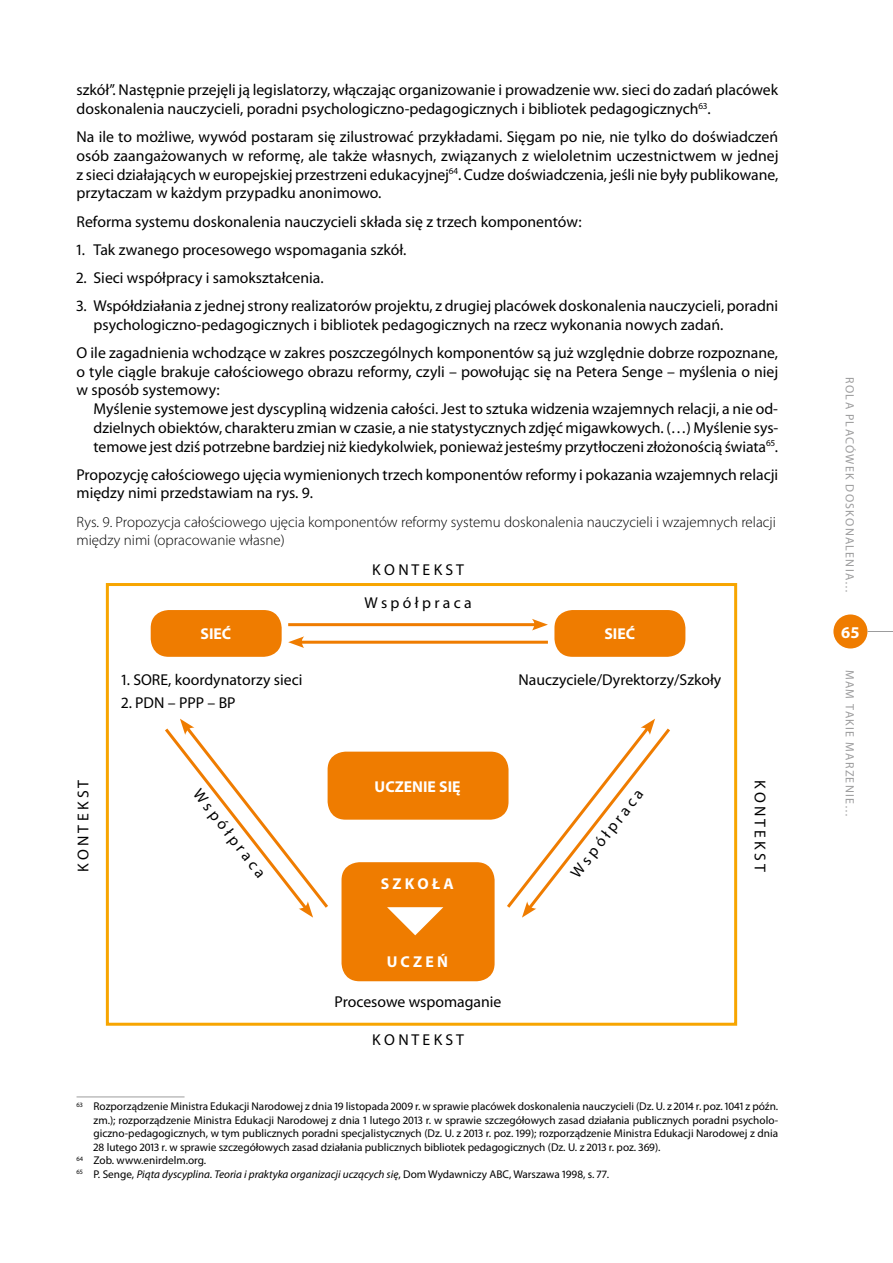
<style>
.page{position:relative;width:893px;height:1263px;background:#fff}
.page>*{position:absolute;margin:0;border:0;box-sizing:border-box;transform-origin:0 0}
.t1{font:700 16.5px "Myriad Pro";color:#fff}
.t2{font:15.75px/18.8px "Myriad Pro";color:#000}
.t3{font:700 15.75px "Myriad Pro";color:#fff}
.t4{font:300 15px/18px "Myriad Pro";color:#000}
.t5{font:12px "Myriad Pro";letter-spacing:.105em;color:#9c9c9d}
.t6{font:11.25px "Myriad Pro";color:#000}
.t7{font:italic 11.25px "Myriad Pro";color:#000}
.s1{font-style:normal}
</style>
<div class="page">
<div style="left:833px;top:614px;width:34px;height:34px;background:#ef7c00;border-radius:50%"></div>
<svg style="left:867px;top:631px;width:26px;height:1px"></svg>
<div style="left:341px;top:862px;width:154px;height:119px;background:#ef7c00;border-radius:18px"></div>
<div style="left:328px;top:752px;width:180px;height:68px;background:#ef7c00;border-radius:18px"></div>
<div style="left:554px;top:610px;width:131px;height:47px;background:#ef7c00;border-radius:18px"></div>
<div style="left:151px;top:610px;width:131px;height:47px;background:#ef7c00;border-radius:18px"></div>
<hr style="left:288px;top:623px;width:249px;height:3px;background:#ef7c00">
<svg style="left:532px;top:619px;width:16px;height:11px"></svg>
<hr style="left:299px;top:641px;width:249px;height:3px;background:#ef7c00">
<svg style="left:288px;top:636px;width:16px;height:12px"></svg>
<svg style="left:504px;top:719px;width:166px;height:199px"></svg>
<svg style="left:165px;top:719px;width:166px;height:199px"></svg>
<div style="left:106px;top:583px;width:631px;height:443px;border:3px solid #f7a500"></div>
<hr style="left:77px;top:1096px;width:108px;height:1px;background:#9c9c9d">
<p class="t2" style="left:77px;top:80px;width:703px">szkół”. Następnie przejęli ją legislatorzy, włączając organizowanie i prowadzenie ww. sieci do zadań placówek doskonalenia nauczycieli, poradni psychologiczno-pedagogicznych i bibliotek pedagogicznych<sup>63</sup>.</p>
<p class="t2" style="left:77px;top:127px;width:703px;text-align:justify">Na ile to możliwe, wywód postaram się zilustrować przykładami. Sięgam po nie, nie tylko do doświadczeń osób zaangażowanych w reformę, ale także własnych, związanych z wieloletnim uczestnictwem w jednej z sieci działających w europejskiej przestrzeni edukacyjnej<sup>64</sup>. Cudze doświadczenia, jeśli nie były publikowane, przytaczam w każdym przypadku anonimowo.</p>
<p class="t2" style="left:77px;top:212px;width:507px">Reforma systemu doskonalenia nauczycieli składa się z trzech komponentów:</p>
<p class="t2" style="left:77px;top:240px;width:331px">1. Tak zwanego procesowego wspomagania szkół.</p>
<p class="t2" style="left:77px;top:268px;width:249px">2. Sieci współpracy i samokształcenia.</p>
<p class="t2" style="left:94px;top:296px;width:686px;text-indent:-17px">3. Współdziałania z jednej strony realizatorów projektu, z drugiej placówek doskonalenia nauczycieli, poradni psychologiczno-pedagogicznych i bibliotek pedagogicznych na rzecz wykonania nowych zadań.</p>
<p class="t2" style="left:77px;top:343px;width:703px;text-align:justify">O ile zagadnienia wchodzące w zakres poszczególnych komponentów są już względnie dobrze rozpoznane, o tyle ciągle brakuje całościowego obrazu reformy, czyli – powołując się na Petera Senge – myślenia o niej w sposób systemowy:</p>
<p class="t2" style="left:94px;top:399px;width:686px;text-align:justify">Myślenie systemowe jest dyscypliną widzenia całości. Jest to sztuka widzenia wzajemnych relacji, a nie od&shy;dzielnych obiektów, charakteru zmian w czasie, a nie statystycznych zdjęć migawkowych. (…) Myślenie sys&shy;temowe jest dziś potrzebne bardziej niż kiedykolwiek, ponieważ jesteśmy przytłoczeni złożonością świata<sup>65</sup>.</p>
<p class="t2" style="left:77px;top:465px;width:703px">Propozycję całościowego ujęcia wymienionych trzech komponentów reformy i pokazania wzajemnych relacji między nimi przedstawiam na rys. 9.</p>
<p class="t4" style="left:77px;top:512px;width:701px">Rys. 9. Propozycja całościowego ujęcia komponentów reformy systemu doskonalenia nauczycieli i wzajemnych relacji między nimi (opracowanie własne)</p>
<p class="t2" style="left:372px;top:560px;width:93px">K O N T E K S T</p>
<p class="t3" style="left:201px;top:624px;width:32px">SIEĆ</p>
<p class="t2" style="left:122px;top:670px;width:182px">1. SORE, koordynatorzy sieci</p>
<p class="t2" style="left:122px;top:693px;width:116px">2. PDN – PPP – BP</p>
<p class="t2" style="left:364px;top:593px;width:109px">W s p ó ł p r a c a</p>
<p class="t3" style="left:604px;top:624px;width:32px">SIEĆ</p>
<p class="t2" style="left:518px;top:670px;width:204px">Nauczyciele/Dyrektorzy/Szkoły</p>
<p class="t2" style="left:73px;top:872px;width:93px;rotate:-90deg">K O N T E K S T</p>
<p class="t2" style="left:770px;top:780px;width:93px;rotate:90deg">K O N T E K S T</p>
<p class="t3" style="left:375px;top:776px;width:87px">UCZENIE SIĘ</p>
<p class="t2" style="left:204px;top:785px;width:109px;rotate:52deg">W s p ó ł p r a c a</p>
<p class="t2" style="left:566px;top:869px;width:109px;rotate:-52deg">W s p ó ł p r a c a</p>
<p class="t3" style="left:381px;top:873px;width:74px">S Z K O Ł A</p>
<p class="t3" style="left:387px;top:951px;width:63px">U C Z E Ń</p>
<p class="t2" style="left:335px;top:992px;width:168px">Procesowe wspomaganie</p>
<p class="t2" style="left:372px;top:1030px;width:93px">K O N T E K S T</p>
<p class="t6" style="left:77px;top:1100px;width:703px"><sup>63</sup> Rozporządzenie Ministra Edukacji Narodowej z dnia 19 listopada 2009 r. w sprawie placówek doskonalenia nauczycieli (Dz. U. z 2014 r. poz. 1041 z późn.</p>
<p class="t6" style="left:94px;top:1113px;width:686px">zm.); rozporządzenie Ministra Edukacji Narodowej z dnia 1 lutego 2013 r. w sprawie szczegółowych zasad działania publicznych poradni psycholo-</p>
<p class="t6" style="left:94px;top:1127px;width:686px">giczno-pedagogicznych, w tym publicznych poradni specjalistycznych (Dz. U. z 2013 r. poz. 199); rozporządzenie Ministra Edukacji Narodowej z dnia</p>
<p class="t6" style="left:94px;top:1140px;width:568px">28 lutego 2013 r. w sprawie szczegółowych zasad działania publicznych bibliotek pedagogicznych (Dz. U. z 2013 r. poz. 369).</p>
<p class="t6" style="left:77px;top:1154px;width:131px"><sup>64</sup> Zob. www.enirdelm.org.</p>
<p class="t7" style="left:77px;top:1167px;width:534px"><sup>65</sup> <span class="s1">P. Senge,</span> Piąta dyscyplina. Teoria i praktyka organizacji uczących się<span class="s1">, Dom Wydawniczy ABC, Warszawa 1998, s. 77.</span></p>
<p class="t5" style="left:857px;top:377px;width:218px;rotate:90deg">ROLA PLACÓWEK DOSKONALENIA…</p>
<p class="t1" style="left:841px;top:621px;width:20px">65</p>
<p class="t5" style="left:857px;top:670px;width:149px;rotate:90deg">MAM TAKIE MARZENIE…</p>
</div>
